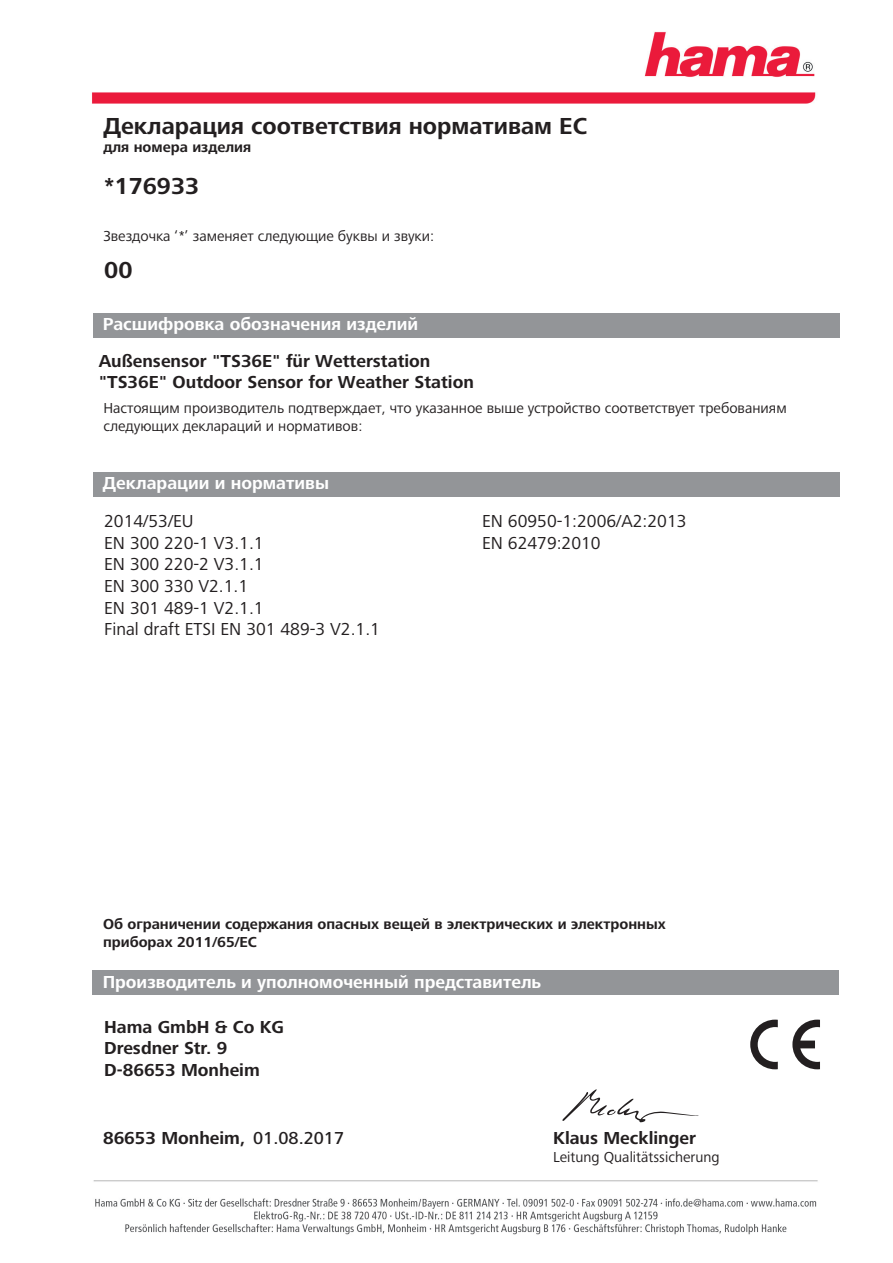
<style>
.page{position:relative;width:893px;height:1263px;background:#fff}
.page>*{position:absolute;margin:0;border:0;box-sizing:border-box;transform-origin:0 0}
.t1{font:700 24px "+MODZRN Frutiger Next LTW1 G";color:#231f20}
.t2{font:700 24px "+TFBJBY Frutiger Next LTW1 G";color:#231f20}
.t3{font:18px/21.6px "+PASRLL Frutiger Next LTW1 G";color:#231f20}
.t4{font:700 18px "+MODZRN Frutiger Next LTW1 G";color:#fff}
.t5{font:700 18px/21.6px "+MODZRN Frutiger Next LTW1 G";color:#231f20}
.t6{font:700 18px/21.6px "+SEHROC Frutiger Next LTW1 G";color:#231f20}
.t7{font:700 16.2px "+OVKMUM Arial";letter-spacing:.01em;color:#000001}
.t8{font:15px/18px "+STODMQ Frutiger Next LTW1 G";color:#231f20}
.t9{font:700 15px/18px "+MODZRN Frutiger Next LTW1 G";color:#231f20}
.s1{font-family:"+GJOEXZ Frutiger Next LTW1 G";font-weight:500}
</style>
<div class="page">
<img style="left:92px;top:31px;width:724px;height:72px">
<img style="left:93px;top:1180px;width:725px;height:55px">
<div style="left:93px;top:313px;width:746px;height:25px;background:#939598"></div>
<div style="left:93px;top:472px;width:746px;height:25px;background:#939598"></div>
<div style="left:92px;top:970px;width:747px;height:25px;background:#939598"></div>
<svg style="left:750px;top:1020px;width:70px;height:49px"></svg>
<svg style="left:562px;top:1089px;width:137px;height:34px"></svg>
<h1 class="t1" style="left:103px;top:116px;width:485px">Декларация соответствия нормативам ЕС</h1>
<p class="t9" style="left:103px;top:139px;width:149px">для номера изделия</p>
<h1 class="t2" style="left:104px;top:177px;width:97px">*176933</h1>
<p class="t8" style="left:103px;top:228px;width:332px">Звездочка ‘*’ заменяет следующие буквы и звуки:</p>
<h1 class="t2" style="left:104px;top:260px;width:30px">00</h1>
<p class="t4" style="left:103px;top:316px;width:317px">Расшифровка обозначения изделий</p>
<p class="t6" style="left:99px;top:350px;width:376px">Außensensor "TS36E" für Wetterstation "TS36E" Outdoor Sensor for Weather Station</p>
<p class="t8" style="left:103px;top:400px;width:685px">Настоящим производитель подтверждает, что указанное выше устройство соответствует требованиям следующих деклараций и нормативов:</p>
<p class="t4" style="left:103px;top:476px;width:227px">Декларации и нормативы</p>
<p class="t3" style="left:104px;top:511px;width:277px">2014/53/EU<br>EN 300 220-1 V3.1.1<br>EN 300 220-2 V3.1.1<br>EN 300 330 V2.1.1<br>EN 301 489-1 V2.1.1<br>Final draft ETSI EN 301 489-3 V2.1.1</p>
<p class="t3" style="left:482px;top:511px;width:206px">EN 60950-1:2006/A2:2013<br>EN 62479:2010</p>
<p class="t9" style="left:103px;top:916px;width:564px">Об ограничении содержания опасных вещей в электрических и электронных приборах 2011/65/ЕС</p>
<p class="t4" style="left:103px;top:974px;width:440px">Производитель и уполномоченный представитель</p>
<p class="t5" style="left:104px;top:1017px;width:181px">Hama GmbH &amp; Co KG<br>Dresdner Str. 9<br>D-86653 Monheim</p>
<p class="t5" style="left:103px;top:1129px;width:242px">86653 Monheim, <span class="s1">01.08.2017</span></p>
<p class="t5" style="left:553px;top:1129px;width:144px">Klaus Mecklinger</p>
<p class="t8" style="left:553px;top:1149px;width:168px">Leitung Qualitätssicherung</p>
<p class="t7" style="left:586px;top:1154px;width:215px">Leitung Qualitätssicherung</p>
</div>
